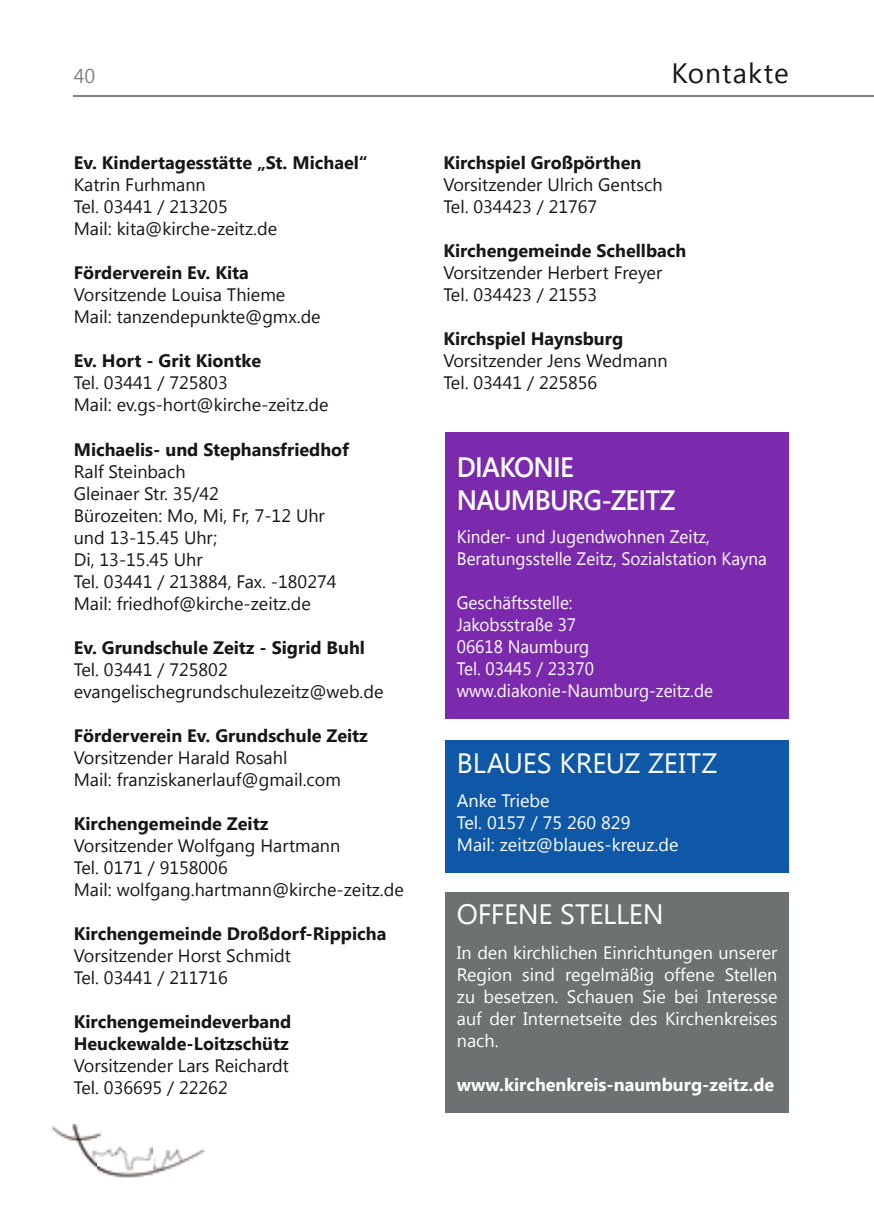
<style>
.page{position:relative;width:874px;height:1225px;background:#fff}
.page>*{position:absolute;margin:0;border:0;box-sizing:border-box;transform-origin:0 0}
.t1{font:28px "Segoe UI";letter-spacing:-.01em;color:#fff}
.t2{font:600 28px/33.6px "Segoe UI";letter-spacing:-.03em;color:#fff;scale:.95 1}
.t3{font:28px "Segoe UI";letter-spacing:.035em;color:#151616}
.t4{font:20px "Segoe UI";color:#818281}
.t5{font:18px/22px "Segoe UI";color:#151616}
.t6{font:700 18px/22px "Segoe UI";color:#151616}
.t7{font:18px/22px "Segoe UI";color:#fff;text-align:justify}
.t8{font:18px/22px "Segoe UI";color:#fff;scale:.95 1}
.t9{font:700 18px "Segoe UI";color:#fff}
</style>
<div class="page">
<div style="left:445px;top:433px;width:343px;height:286px;background:#7b2aae"></div>
<div style="left:445px;top:892px;width:343px;height:220px;background:#6c7171"></div>
<div style="left:445px;top:740px;width:343px;height:132px;background:#0e58a7"></div>
<hr style="left:74px;top:96px;width:799px;height:1px;background:#818281">
<img style="left:51px;top:1124px;width:154px;height:54px">
<p class="t4" style="left:74px;top:62px;width:23px">40</p>
<h1 class="t3" style="left:671px;top:54px;width:119px">Kontakte</h1>
<p class="t6" style="left:74px;top:151px;width:295px">Ev. Kindertagesstätte „St. Michael“</p>
<p class="t5" style="left:74px;top:173px;width:205px">Katrin Furhmann<br>Tel. 03441 / 213205<br>Mail: kita@kirche-zeitz.de</p>
<p class="t6" style="left:74px;top:261px;width:176px">Förderverein Ev. Kita</p>
<p class="t5" style="left:74px;top:283px;width:248px">Vorsitzende Louisa Thieme<br>Mail: tanzendepunkte@gmx.de</p>
<p class="t6" style="left:74px;top:349px;width:189px">Ev. Hort - Grit Kiontke</p>
<p class="t5" style="left:74px;top:371px;width:256px">Tel. 03441 / 725803<br>Mail: ev.gs-hort@kirche-zeitz.de</p>
<p class="t6" style="left:74px;top:437px;width:276px">Michaelis- und Stephansfriedhof</p>
<p class="t5" style="left:74px;top:459px;width:264px">Ralf Steinbach<br>Gleinaer Str. 35/42<br>Bürozeiten: Mo, Mi, Fr, 7-12 Uhr und 13-15.45 Uhr;<br>Di, 13-15.45 Uhr<br>Tel. 03441 / 213884, Fax. -180274<br>Mail: friedhof@kirche-zeitz.de</p>
<p class="t6" style="left:74px;top:635px;width:292px">Ev. Grundschule Zeitz - Sigrid Buhl</p>
<p class="t5" style="left:74px;top:657px;width:311px">Tel. 03441 / 725802 evangelischegrundschulezeitz@web.de</p>
<p class="t6" style="left:74px;top:723px;width:295px">Förderverein Ev. Grundschule Zeitz</p>
<p class="t5" style="left:74px;top:745px;width:268px">Vorsitzender Harald Rosahl<br>Mail: franziskanerlauf@gmail.com</p>
<p class="t6" style="left:74px;top:811px;width:196px">Kirchengemeinde Zeitz</p>
<p class="t5" style="left:74px;top:833px;width:331px">Vorsitzender Wolfgang Hartmann<br>Tel. 0171 / 9158006<br>Mail: wolfgang.hartmann@kirche-zeitz.de</p>
<p class="t6" style="left:74px;top:921px;width:314px">Kirchengemeinde Droßdorf-Rippicha</p>
<p class="t5" style="left:74px;top:943px;width:218px">Vorsitzender Horst Schmidt<br>Tel. 03441 / 211716</p>
<p class="t6" style="left:74px;top:1009px;width:219px">Kirchengemeindeverband<br>Heuckewalde-Loitzschütz</p>
<p class="t5" style="left:74px;top:1053px;width:217px">Vorsitzender Lars Reichardt<br>Tel. 036695 / 22262</p>
<p class="t6" style="left:443px;top:151px;width:199px">Kirchspiel Großpörthen</p>
<p class="t5" style="left:443px;top:173px;width:220px">Vorsitzender Ulrich Gentsch<br>Tel. 034423 / 21767</p>
<p class="t6" style="left:443px;top:239px;width:244px">Kirchengemeinde Schellbach</p>
<p class="t5" style="left:443px;top:261px;width:220px">Vorsitzender Herbert Freyer<br>Tel. 034423 / 21553</p>
<p class="t6" style="left:443px;top:327px;width:181px">Kirchspiel Haynsburg</p>
<p class="t5" style="left:443px;top:349px;width:226px">Vorsitzender Jens Wedmann<br>Tel. 03441 / 225856</p>
<h1 class="t2" style="left:456px;top:449px;width:231px">DIAKONIE<br>NAUMBURG-ZEITZ</h1>
<p class="t8" style="left:456px;top:524px;width:327px">Kinder- und Jugendwohnen Zeitz,<br>Beratungsstelle Zeitz, Sozialstation Kayna</p>
<p class="t8" style="left:456px;top:590px;width:271px">Geschäftsstelle:<br>Jakobsstraße 37<br>06618 Naumburg<br>Tel. 03445 / 23370 www.diakonie-Naumburg-zeitz.de</p>
<h1 class="t1" style="left:456px;top:744px;width:262px">BLAUES KREUZ ZEITZ</h1>
<p class="t7" style="left:456px;top:788px;width:223px;text-align:left">Anke Triebe<br>Tel. 0157 / 75 260 829<br>Mail: zeitz@blaues-kreuz.de</p>
<h1 class="t1" style="left:456px;top:895px;width:208px">OFFENE STELLEN</h1>
<p class="t7" style="left:456px;top:940px;width:322px">In den kirchlichen Einrichtungen unserer Region sind regelmäßig offene Stellen zu besetzen. Schauen Sie bei Interesse auf der Internetseite des Kirchenkreises nach.</p>
<p class="t9" style="left:456px;top:1071px;width:319px">www.kirchenkreis-naumburg-zeitz.de</p>
</div>
